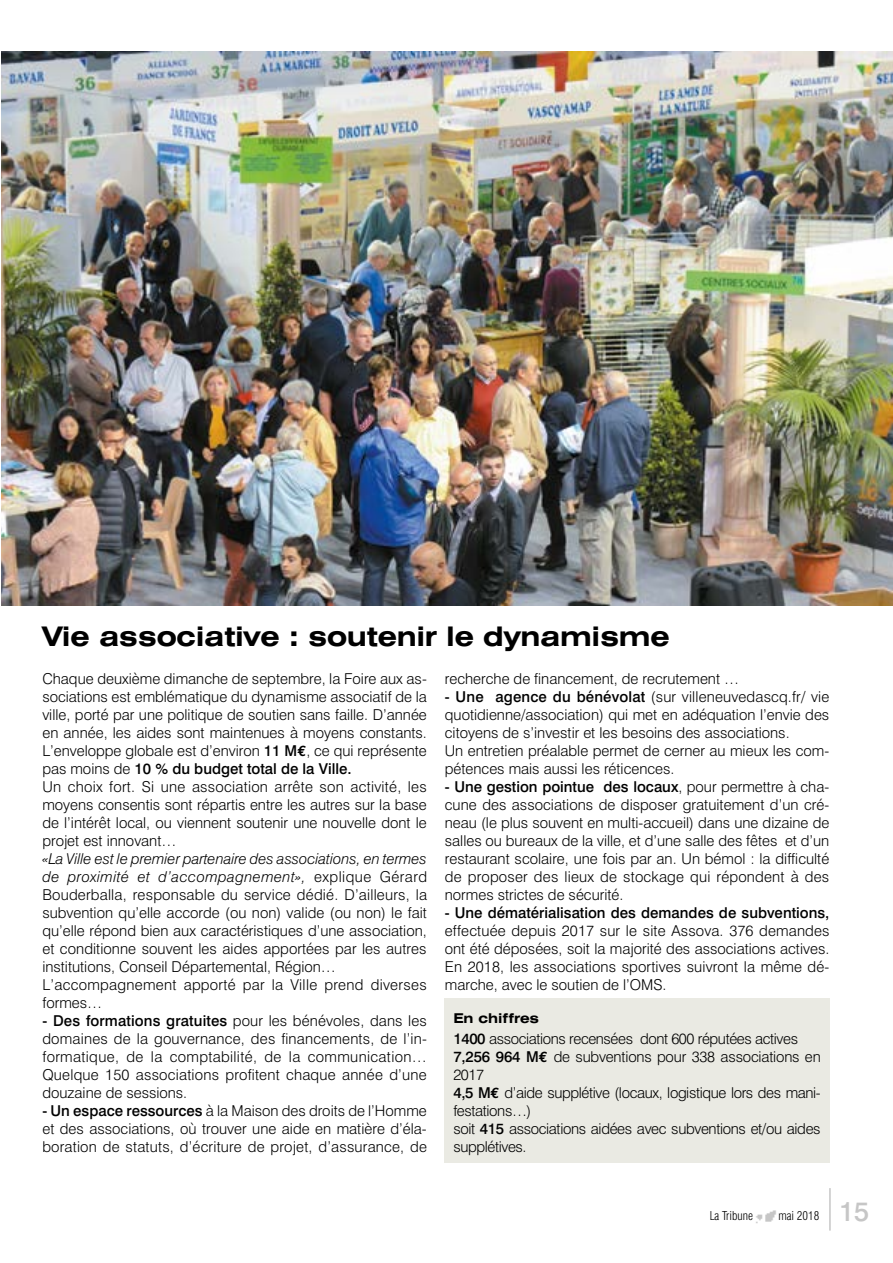
<style>
.page{position:relative;width:893px;height:1263px;background:#fff}
.page>*{position:absolute;margin:0;border:0;box-sizing:border-box;transform-origin:0 0}
.t1{font:700 expanded 27px "Swiss 721 BT";letter-spacing:-.01em;color:#000}
.t2{font:500 27px "Swiss 721 BT";color:#c6c6c6}
.t3{font:300 15px/18px "Swiss 721 BT";color:#000;text-align:justify}
.t4{font:300 15px/18px "Swiss 721 BT";letter-spacing:-.025em;color:#000}
.t5{font:500 15px "Swiss 721 BT";color:#000}
.t6{font:700 expanded 13.5px "Swiss 721 BT";color:#000}
.t7{font:300 condensed 12px "Swiss 721 BT";color:#000}
.s1{font-weight:500}
.s2{font-family:"Euro Mono";font-weight:700}
.s3{font-style:italic}
</style>
<div class="page">
<div style="left:444px;top:999px;width:386px;height:164px;background:#eaeae3"></div>
<img style="left:756px;top:1210px;width:20px;height:14px">
<hr style="left:829px;top:1188px;width:2px;height:42px;background:#c6c6c6">
<img style="left:2px;top:51px;width:891px;height:554px">
<h1 class="t1" style="left:42px;top:620px;width:629px">Vie associative : soutenir le dynamisme</h1>
<p class="t3" style="left:42px;top:670px;width:386px;text-align:left">Chaque deuxième dimanche de septembre, la Foire aux as&shy;sociations est emblématique du dynamisme associatif de la ville, porté par une politique de soutien sans faille. D’année en année, les aides sont maintenues à moyens constants.<br>L’enveloppe globale est d’environ <span class="s1">11 M</span><span class="s2">€</span>, ce qui représente pas moins de <span class="s1">10 % du budget total de la Ville.<br></span>Un choix fort. Si une association arrête son activité, les moyens consentis sont répartis entre les autres sur la base de l’intérêt local, ou viennent soutenir une nouvelle dont le projet est innovant…</p>
<p class="t3" style="left:42px;top:850px;width:386px;text-align:left"><span class="s3">«La Ville est le premier partenaire des associations, en termes de proximité et d’accompagnement»,</span> explique Gérard Bouderballa, responsable du service dédié. D’ailleurs, la subvention qu’elle accorde (ou non) valide (ou non) le fait qu’elle répond bien aux caractéristiques d’une association, et conditionne souvent les aides apportées par les autres institutions, Conseil Départemental, Région… L’accompagnement apporté par la Ville prend diverses formes…</p>
<p class="t3" style="left:42px;top:1012px;width:386px"><span class="s1">- Des formations gratuites</span> pour les bénévoles, dans les domaines de la gouvernance, des financements, de l’in&shy;formatique, de la comptabilité, de la communication… Quelque 150 associations profitent chaque année d’une douzaine de sessions.</p>
<p class="t3" style="left:42px;top:1102px;width:386px"><span class="s1">- Un espace ressources</span> à la Maison des droits de l’Homme et des associations, où trouver une aide en matière d’éla&shy;boration de statuts, d’écriture de projet, d’assurance, de</p>
<p class="t3" style="left:445px;top:670px;width:296px">recherche de financement, de recrutement …</p>
<p class="t3" style="left:445px;top:688px;width:386px;text-align:left"><span class="s1">- Une agence du bénévolat</span> (sur villeneuvedascq.fr/ vie quotidienne/association) qui met en adéquation l’envie des citoyens de s’investir et les besoins des associations.<br>Un entretien préalable permet de cerner au mieux les com&shy;pétences mais aussi les réticences.</p>
<p class="t3" style="left:445px;top:778px;width:386px"><span class="s1">- Une gestion pointue des locaux</span>, pour permettre à cha&shy;cune des associations de disposer gratuitement d’un cré&shy;neau (le plus souvent en multi-accueil) dans une dizaine de salles ou bureaux de la ville, et d’une salle des fêtes et d’un restaurant scolaire, une fois par an. Un bémol : la difficulté de proposer des lieux de stockage qui répondent à des normes strictes de sécurité.</p>
<p class="t5" style="left:445px;top:904px;width:386px">- Une dématérialisation des demandes de subventions,</p>
<p class="t3" style="left:445px;top:922px;width:386px">effectuée depuis 2017 sur le site Assova. 376 demandes ont été déposées, soit la majorité des associations actives.<br>En 2018, les associations sportives suivront la même dé&shy;marche, avec le soutien de l’OMS.</p>
<p class="t6" style="left:453px;top:1010px;width:87px">En chiffres</p>
<p class="t4" style="left:453px;top:1030px;width:369px"><span class="s1">1400</span> associations recensées dont 600 réputées actives <span class="s1">7,256 964 M</span><span class="s2">€</span> de subventions pour 338 associations en 2017<br><span class="s1">4,5 M</span><span class="s2">€</span> d’aide supplétive (locaux, logistique lors des mani&shy;festations…)<br>soit <span class="s1">415</span> associations aidées avec subventions et/ou aides supplétives.</p>
<p class="t7" style="left:710px;top:1208px;width:45px">La Tribune</p>
<p class="t7" style="left:778px;top:1208px;width:42px">mai 2018</p>
<h1 class="t2" style="left:839px;top:1195px;width:32px">15</h1>
</div>
